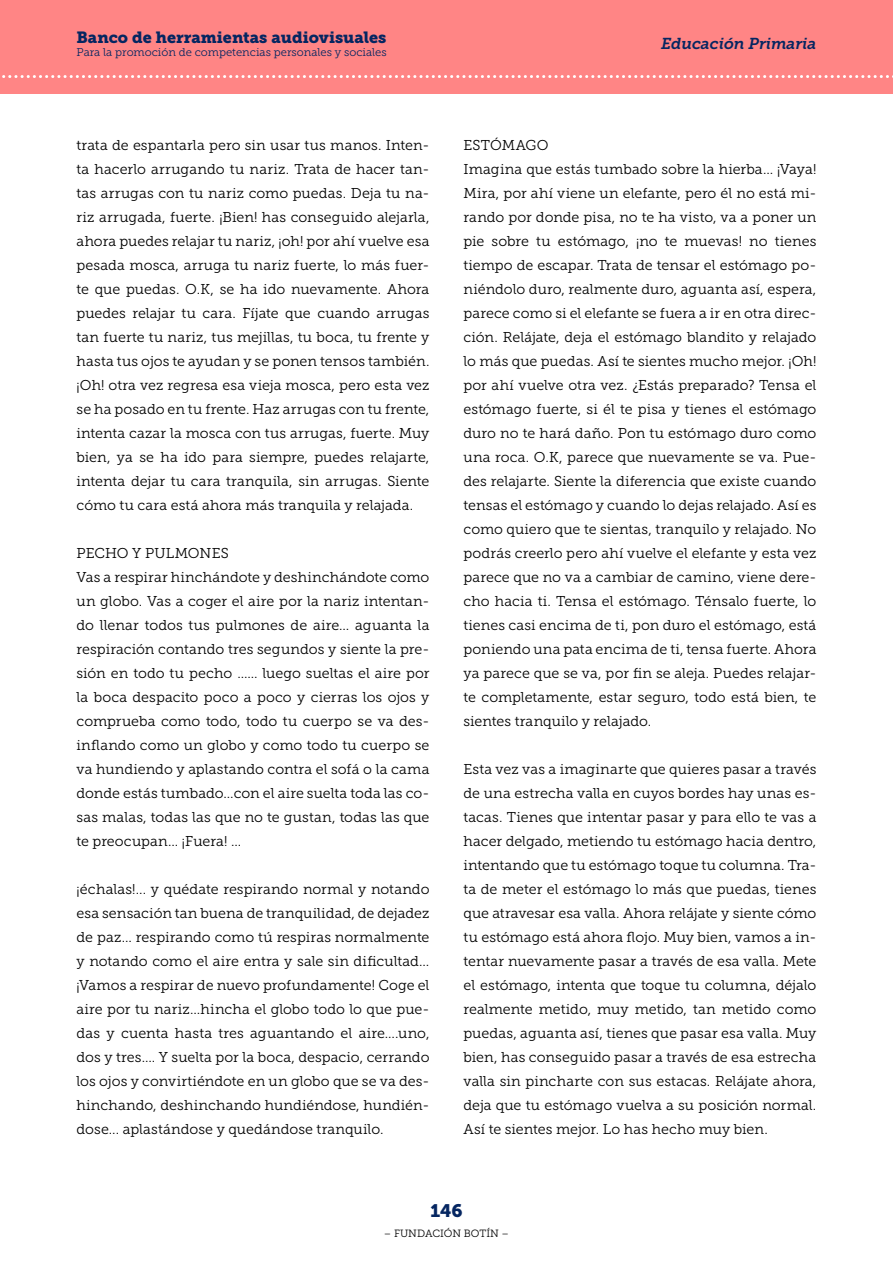
<style>
.page{position:relative;width:893px;height:1263px;background:#fff}
.page>*{position:absolute;margin:0;border:0;box-sizing:border-box;transform-origin:0 0}
.t1{font:18px "Museo Slab 900";color:#052661}
.t2{font:16.2px "Museo Slab 900";color:#052661}
.t3{font:italic 15.75px "Museo Slab 700";color:#052661}
.t4{font:14.25px/24px "Museo Slab 300";color:#000;text-align:justify}
.t5{font:11.25px "Museo Slab 300";color:#052661}
.t6{font:10.5px "Museo Slab 300";color:#000}
</style>
<div class="page">
<div style="left:0;top:0;width:893px;height:94px;background:#ff8585"></div>
<svg style="left:2px;top:75px;width:891px;height:3px"></svg>
<p class="t2" style="left:77px;top:28px;width:311px">Banco de herramientas audiovisuales</p>
<p class="t5" style="left:77px;top:46px;width:312px">Para la promoción de competencias personales y sociales</p>
<p class="t4" style="left:77px;top:133px;width:354px">trata de espantarla pero sin usar tus manos. Inten&shy;ta hacerlo arrugando tu nariz. Trata de hacer tan&shy;tas arrugas con tu nariz como puedas. Deja tu na&shy;riz arrugada, fuerte. ¡Bien! has conseguido alejarla, ahora puedes relajar tu nariz, ¡oh! por ahí vuelve esa pesada mosca, arruga tu nariz fuerte, lo más fuer&shy;te que puedas. O.K, se ha ido nuevamente. Ahora puedes relajar tu cara. Fíjate que cuando arrugas tan fuerte tu nariz, tus mejillas, tu boca, tu frente y hasta tus ojos te ayudan y se ponen tensos también. ¡Oh! otra vez regresa esa vieja mosca, pero esta vez se ha posado en tu frente. Haz arrugas con tu frente, intenta cazar la mosca con tus arrugas, fuerte. Muy bien, ya se ha ido para siempre, puedes relajarte, intenta dejar tu cara tranquila, sin arrugas. Siente cómo tu cara está ahora más tranquila y relajada.</p>
<p class="t4" style="left:77px;top:541px;width:354px;text-align:left">PECHO Y PULMONES<br>Vas a respirar hinchándote y deshinchándote como un globo. Vas a coger el aire por la nariz intentan&shy;do llenar todos tus pulmones de aire… aguanta la respiración contando tres segundos y siente la pre&shy;sión en todo tu pecho …… luego sueltas el aire por la boca despacito poco a poco y cierras los ojos y comprueba como todo, todo tu cuerpo se va des&shy;inflando como un globo y como todo tu cuerpo se va hundiendo y aplastando contra el sofá o la cama donde estás tumbado…con el aire suelta toda las co&shy;sas malas, todas las que no te gustan, todas las que te preocupan... ¡Fuera! ...</p>
<p class="t4" style="left:77px;top:877px;width:354px">¡échalas!... y quédate respirando normal y notando esa sensación tan buena de tranquilidad, de dejadez de paz... respirando como tú respiras normalmente y notando como el aire entra y sale sin dificultad… ¡Vamos a respirar de nuevo profundamente! Coge el aire por tu nariz…hincha el globo todo lo que pue&shy;das y cuenta hasta tres aguantando el aire….uno, dos y tres…. Y suelta por la boca, despacio, cerrando los ojos y convirtiéndote en un globo que se va des&shy;hinchando, deshinchando hundiéndose, hundién&shy;dose... aplastándose y quedándose tranquilo.</p>
<p class="t3" style="left:661px;top:34px;width:157px">Educación Primaria</p>
<p class="t4" style="left:463px;top:133px;width:354px;text-align:left">ESTÓMAGO<br>Imagina que estás tumbado sobre la hierba… ¡Vaya!<br>Mira, por ahí viene un elefante, pero él no está mi&shy;rando por donde pisa, no te ha visto, va a poner un pie sobre tu estómago, ¡no te muevas! no tienes tiempo de escapar. Trata de tensar el estómago po&shy;niéndolo duro, realmente duro, aguanta así, espera, parece como si el elefante se fuera a ir en otra direc&shy;ción. Relájate, deja el estómago blandito y relajado lo más que puedas. Así te sientes mucho mejor. ¡Oh! por ahí vuelve otra vez. ¿Estás preparado? Tensa el estómago fuerte, si él te pisa y tienes el estómago duro no te hará daño. Pon tu estómago duro como una roca. O.K, parece que nuevamente se va. Pue&shy;des relajarte. Siente la diferencia que existe cuando tensas el estómago y cuando lo dejas relajado. Así es como quiero que te sientas, tranquilo y relajado. No podrás creerlo pero ahí vuelve el elefante y esta vez parece que no va a cambiar de camino, viene dere&shy;cho hacia ti. Tensa el estómago. Ténsalo fuerte, lo tienes casi encima de ti, pon duro el estómago, está poniendo una pata encima de ti, tensa fuerte. Ahora ya parece que se va, por fin se aleja. Puedes relajar&shy;te completamente, estar seguro, todo está bien, te sientes tranquilo y relajado.</p>
<p class="t4" style="left:463px;top:757px;width:354px">Esta vez vas a imaginarte que quieres pasar a través de una estrecha valla en cuyos bordes hay unas es&shy;tacas. Tienes que intentar pasar y para ello te vas a hacer delgado, metiendo tu estómago hacia dentro, intentando que tu estómago toque tu columna. Tra&shy;ta de meter el estómago lo más que puedas, tienes que atravesar esa valla. Ahora relájate y siente cómo tu estómago está ahora flojo. Muy bien, vamos a in&shy;tentar nuevamente pasar a través de esa valla. Mete el estómago, intenta que toque tu columna, déjalo realmente metido, muy metido, tan metido como puedas, aguanta así, tienes que pasar esa valla. Muy bien, has conseguido pasar a través de esa estrecha valla sin pincharte con sus estacas. Relájate ahora, deja que tu estómago vuelva a su posición normal.<br>Así te sientes mejor. Lo has hecho muy bien.</p>
<p class="t1" style="left:430px;top:1201px;width:34px">146</p>
<p class="t6" style="left:384px;top:1227px;width:127px">– FUNDACIÓN BOTÍN –</p>
</div>
